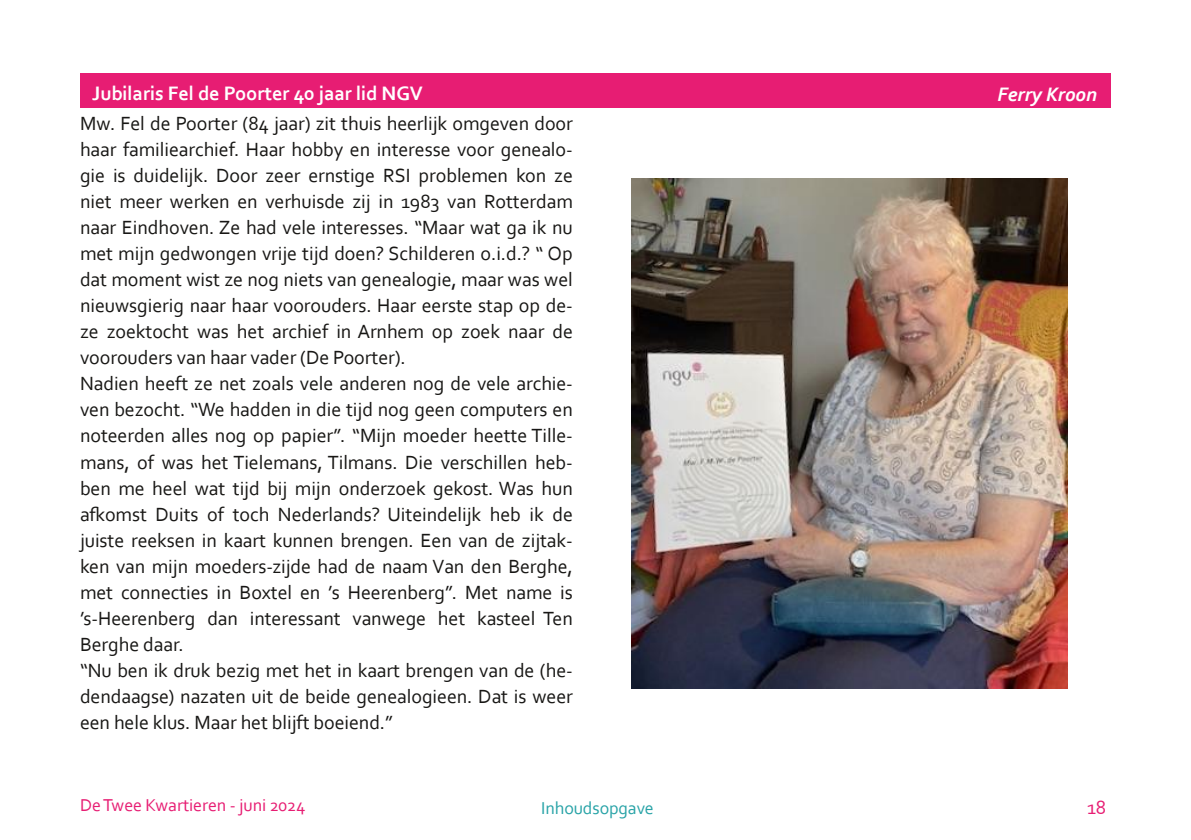
<style>
.page{position:relative;width:1191px;height:840px;background:#fff}
.page>*{position:absolute;margin:0;border:0;box-sizing:border-box;transform-origin:0 0}
.t1{font:700 20.4px "Corbel";letter-spacing:-.005em;color:#fff}
.t2{font:italic 700 20.4px "Corbel";letter-spacing:-.005em;color:#fff}
.t3{font:20px/26px "Corbel";letter-spacing:-.005em;color:#181715}
.t4{font:20px "Corbel";color:#e71d73}
.t5{font:18px "Corbel";letter-spacing:-.005em;color:#e71d73}
.t6{font:18px "Corbel";letter-spacing:-.005em;color:#28a3a7}
</style>
<div class="page">
<div style="left:80px;top:74px;width:1031px;height:34px;background:#e71d73"></div>
<img style="left:631px;top:178px;width:436px;height:510px">
<p class="t1" style="left:92px;top:85px;width:332px">Jubilaris Fel de Poorter 40 jaar lid NGV</p>
<p class="t2" style="left:997px;top:85px;width:101px">Ferry Kroon</p>
<p class="t3" style="left:80px;top:112px;width:494px">Mw. Fel de Poorter (84 jaar) zit thuis heerlijk omgeven door haar familiearchief. Haar hobby en interesse voor genealo‐ gie is duidelijk. Door zeer ernstige RSI problemen kon ze niet meer werken en verhuisde zij in 1983 van Rotterdam naar Eindhoven. Ze had vele interesses. “Maar wat ga ik nu met mijn gedwongen vrije tijd doen? Schilderen o.i.d.? “ Op dat moment wist ze nog niets van genealogie, maar was wel nieuwsgierig naar haar voorouders. Haar eerste stap op de‐ ze zoektocht was het archief in Arnhem op zoek naar de voorouders van haar vader (De Poorter).<br>Nadien heeft ze net zoals vele anderen nog de vele archie‐ ven bezocht. “We hadden in die tijd nog geen computers en noteerden alles nog op papier”. “Mijn moeder heette Tille‐ mans, of was het Tielemans, Tilmans. Die verschillen heb‐ ben me heel wat tijd bij mijn onderzoek gekost. Was hun afkomst Duits of toch Nederlands? Uiteindelijk heb ik de juiste reeksen in kaart kunnen brengen. Een van de zijtak‐ ken van mijn moeders‐zijde had de naam Van den Berghe, met connecties in Boxtel en ’s Heerenberg”. Met name is ’s‐Heerenberg dan interessant vanwege het kasteel Ten Berghe daar.<br>“Nu ben ik druk bezig met het in kaart brengen van de (he‐ dendaagse) nazaten uit de beide genealogieen. Dat is weer een hele klus. Maar het blijft boeiend.”</p>
<p class="t5" style="left:80px;top:796px;width:227px">DeTwee Kwartieren ‐ juni 2024</p>
<p class="t6" style="left:541px;top:799px;width:114px">Inhoudsopgave</p>
<p class="t4" style="left:1087px;top:798px;width:21px">18</p>
</div>
